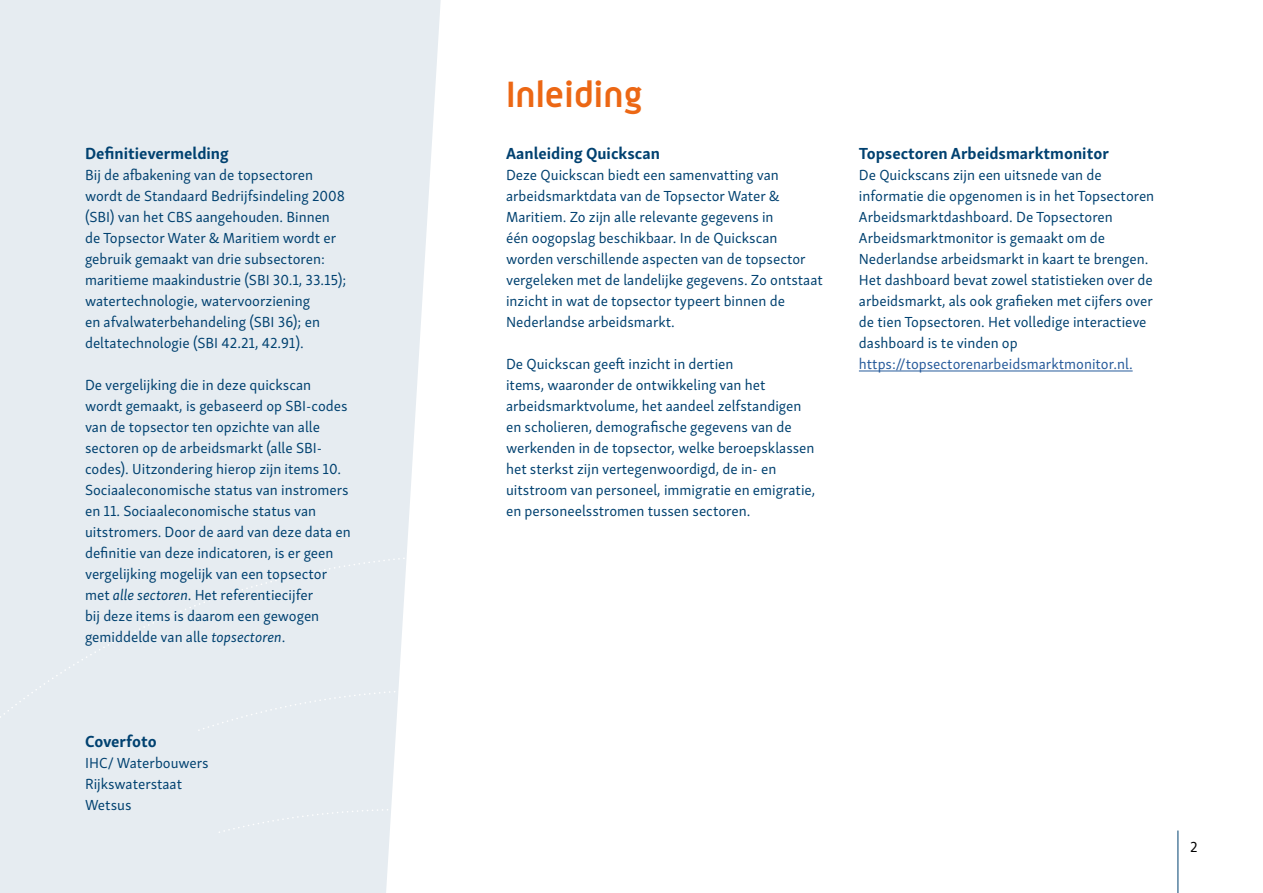
<style>
.page{position:relative;width:1263px;height:893px;background:#fff}
.page>*{position:absolute;margin:0;border:0;box-sizing:border-box;transform-origin:0 0}
.t1{font:700 37.5px "Mic 32";color:#ec6714}
.t2{font:700 16.5px "Skolar Sans Latn";color:#004170}
.t3{font:15px/21px "Skolar Sans Latn";color:#004170}
.t4{font:15px "Skolar Sans Latn";color:#275b9b}
.t5{font:15px "Skolar Sans Latn";color:#000}
.s1{font-style:italic}
</style>
<div class="page">
<hr style="left:1178px;top:830px;width:1px;height:63px;background:#004170">
<div style="left:0;top:0;width:441px;height:418px;background:#e6ecf1"></div>
<div style="left:0;top:418px;width:415px;height:107px;background:#e6ecf1"></div>
<div style="left:0;top:525px;width:409px;height:99px;background:#e6ecf1"></div>
<div style="left:0;top:624px;width:403px;height:269px;background:#e6ecf1"></div>
<hr style="left:859px;top:371px;width:274px;height:1px;background:#275b9b">
<div style="left:0;top:732px;width:218px;height:161px;background:#e6ecf1"></div>
<p class="t2" style="left:85px;top:140px;width:145px">Definitievermelding</p>
<p class="t3" style="left:85px;top:163px;width:263px">Bij de afbakening van de topsectoren wordt de Standaard Bedrijfsindeling 2008 (SBI) van het CBS aangehouden. Binnen de Topsector Water &amp; Maritiem wordt er gebruik gemaakt van drie subsectoren: maritieme maakindustrie (SBI 30.1, 33.15); watertechnologie, watervoorziening<br>en afvalwaterbehandeling (SBI 36); en deltatechnologie (SBI 42.21, 42.91).</p>
<p class="t3" style="left:85px;top:373px;width:267px">De vergelijking die in deze quickscan wordt gemaakt, is gebaseerd op SBI-codes van de topsector ten opzichte van alle sectoren op de arbeidsmarkt (alle SBI&shy;codes). Uitzondering hierop zijn items 10.<br>Sociaaleconomische status van instromers en 11. Sociaaleconomische status van uitstromers. Door de aard van deze data en definitie van deze indicatoren, is er geen vergelijking mogelijk van een topsector met <span class="s1">alle sectoren</span>. Het referentiecijfer<br>bij deze items is daarom een gewogen gemiddelde van alle <span class="s1">topsectoren</span>.</p>
<p class="t2" style="left:85px;top:728px;width:73px">Coverfoto</p>
<p class="t3" style="left:85px;top:751px;width:125px">IHC/ Waterbouwers<br>Rijkswaterstaat<br>Wetsus</p>
<p class="t2" style="left:85px;top:770px;width:73px">Coverfoto</p>
<p class="t3" style="left:85px;top:793px;width:71px">Pexels.com</p>
<h1 class="t1" style="left:506px;top:72px;width:138px">Inleiding</h1>
<p class="t2" style="left:506px;top:140px;width:156px">Aanleiding Quickscan</p>
<p class="t3" style="left:506px;top:163px;width:318px">Deze Quickscan biedt een samenvatting van arbeidsmarktdata van de Topsector Water &amp; Maritiem. Zo zijn alle relevante gegevens in<br>één oogopslag beschikbaar. In de Quickscan worden verschillende aspecten van de topsector vergeleken met de landelijke gegevens. Zo ontstaat inzicht in wat de topsector typeert binnen de Nederlandse arbeidsmarkt.</p>
<p class="t3" style="left:506px;top:352px;width:311px">De Quickscan geeft inzicht in dertien<br>items, waaronder de ontwikkeling van het arbeidsmarktvolume, het aandeel zelfstandigen en scholieren, demografische gegevens van de werkenden in de topsector, welke beroepsklassen het sterkst zijn vertegenwoordigd, de in- en uitstroom van personeel, immigratie en emigratie, en personeelsstromen tussen sectoren.</p>
<p class="t2" style="left:859px;top:140px;width:251px">Topsectoren Arbeidsmarktmonitor</p>
<p class="t3" style="left:859px;top:163px;width:297px">De Quickscans zijn een uitsnede van de informatie die opgenomen is in het Topsectoren Arbeidsmarktdashboard. De Topsectoren Arbeidsmarktmonitor is gemaakt om de Nederlandse arbeidsmarkt in kaart te brengen.<br>Het dashboard bevat zowel statistieken over de arbeidsmarkt, als ook grafieken met cijfers over de tien Topsectoren. Het volledige interactieve dashboard is te vinden op</p>
<p class="t4" style="left:859px;top:353px;width:275px">https://topsectorenarbeidsmarktmonitor.nl.</p>
<p class="t5" style="left:1190px;top:836px;width:9px">2</p>
</div>
